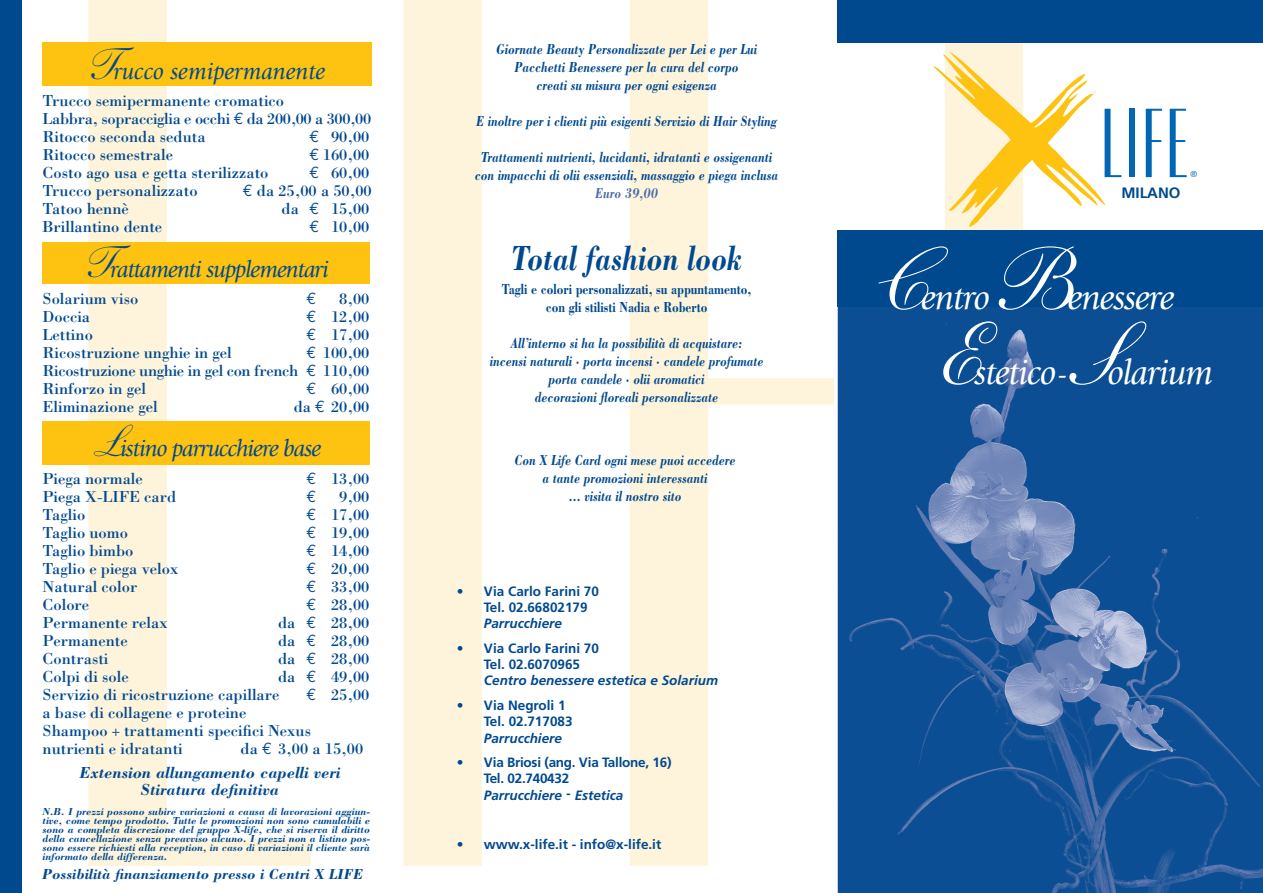
<style>
.page{position:relative;width:1263px;height:893px;background:#fff}
.page>*{position:absolute;margin:0;border:0;box-sizing:border-box;transform-origin:0 0}
.t1{font:90px "Shelley Andante Script";color:#fff}
.t2{font:italic 36px "Giovanni";letter-spacing:-.03em;color:#fff}
.t3{font:italic 700 36px "Bodoni";color:#01498e;scale:.8 1}
.t4{font:italic 24px "Giovanni";letter-spacing:-.04em;color:#01498e}
.t5{font:italic 24px "Giovanni";color:#01498e}
.t6{font:16.5px/18px "Bodoni";color:#01498e}
.t7{font:italic 700 16.5px/24px "Bodoni";color:#01498e}
.t8{font:16.5px "Euro Mono";color:#01498e}
.t9{font:italic 700 15px/18px "Bodoni";color:#01498e;text-align:center;scale:.8 1}
.t10{font:700 15px/18px "Bodoni";color:#01498e;text-align:center;scale:.8 1}
.t11{font:italic 700 15px "Bodoni";color:#01498e}
.t12{font:italic 700 15px "Bodoni";color:#4a6ca7;scale:.8 1}
.t13{font:700 15px "Frutiger";color:#01498e}
.t14{font:700 13.5px/16.2px "Frutiger";color:#01498e}
.t15{font:italic 700 13.5px "Frutiger";color:#01498e}
.t16{font:700 13.5px/16.2px "Frutiger";letter-spacing:-.02em;color:#01498e}
.t17{font:italic 700 10.5px/9px "Bodoni";color:#01498e;text-align:justify}
.t18{font:8.4px "Helvetica Neue";color:#0166b3}
.s1{font-family:"Shelley Andante Script";font-style:normal;font-size:45px}
.s2{font-family:"Euro Mono"}
.s3{font-weight:400;font-style:normal}
.s4{font-family:"Euro Mono";font-weight:400;font-style:normal}
.s5{font-size:30px}
</style>
<div class="page">
<img style="left:87px;top:0;width:1080px;height:866px">
<div style="left:838px;top:231px;width:425px;height:662px;background:#01498e"></div>
<img style="left:838px;top:309px;width:425px;height:584px">
<div style="left:0;top:0;width:21px;height:893px;background:#01498e"></div>
<div style="left:1128px;top:109px;width:6px;height:68px;background:#0166b3"></div>
<svg style="left:1146px;top:109px;width:16px;height:68px"></svg>
<svg style="left:1170px;top:109px;width:16px;height:68px"></svg>
<svg style="left:933px;top:43px;width:188px;height:184px"></svg>
<div style="left:43px;top:43px;width:329px;height:43px;background:#fec210"></div>
<div style="left:838px;top:0;width:425px;height:43px;background:#01498e"></div>
<div style="left:43px;top:243px;width:327px;height:41px;background:#fec210"></div>
<div style="left:43px;top:421px;width:327px;height:44px;background:#fec210"></div>
<h3 class="t5" style="left:91px;top:57px;width:236px"><span class="s1">T</span>rucco semipermanente</h3>
<p class="t9" style="left:496px;top:40px;width:328px">Giornate Beauty Personalizzate per Lei e per Lui<br>Pacchetti Benessere per la cura del corpo<br>creati su misura per ogni esigenza</p>
<p class="t9" style="left:476px;top:112px;width:377px">E inoltre per i clienti più esigenti Servizio di Hair Styling</p>
<p class="t9" style="left:475px;top:148px;width:381px">Trattamenti nutrienti, lucidanti, idratanti e ossigenanti con impacchi di olii essenziali, massaggio e piega inclusa</p>
<p class="t12" style="left:595px;top:184px;width:80px">Euro 39,00</p>
<p class="t6" style="left:43px;top:91px;width:330px">Trucco semipermanente cromatico<br>Labbra, sopracciglia e occhi <span class="s2">E</span> da 200,00 a 300,00<br>Ritocco seconda seduta</p>
<p class="t6" style="left:310px;top:127px;width:61px"><span class="s2">E</span> 90,00</p>
<p class="t6" style="left:43px;top:145px;width:132px">Ritocco semestrale</p>
<p class="t6" style="left:310px;top:145px;width:61px"><span class="s2">E</span> 160,00</p>
<p class="t6" style="left:43px;top:163px;width:227px">Costo ago usa e getta sterilizzato</p>
<p class="t6" style="left:310px;top:163px;width:61px"><span class="s2">E</span> 60,00</p>
<p class="t6" style="left:43px;top:181px;width:157px">Trucco personalizzato</p>
<p class="t6" style="left:243px;top:181px;width:130px"><span class="s2">E</span> da 25,00 a 50,00</p>
<p class="t6" style="left:43px;top:199px;width:88px">Tatoo hennè</p>
<p class="t6" style="left:281px;top:199px;width:90px">da <span class="s2">E</span> 15,00</p>
<p class="t6" style="left:43px;top:217px;width:121px">Brillantino dente</p>
<p class="t6" style="left:310px;top:217px;width:61px"><span class="s2">E</span> 10,00</p>
<h3 class="t4" style="left:88px;top:256px;width:242px"><span class="s1">T</span>rattamenti supplementari</h3>
<p class="t6" style="left:43px;top:289px;width:97px">Solarium viso</p>
<p class="t8" style="left:307px;top:289px;width:11px">E</p>
<p class="t6" style="left:339px;top:289px;width:32px">8,00</p>
<p class="t6" style="left:43px;top:307px;width:49px">Doccia</p>
<p class="t6" style="left:307px;top:307px;width:64px"><span class="s2">E</span> 12,00</p>
<p class="t6" style="left:43px;top:325px;width:52px">Lettino</p>
<p class="t6" style="left:307px;top:325px;width:64px"><span class="s2">E</span> 17,00</p>
<p class="t6" style="left:43px;top:343px;width:191px">Ricostruzione unghie in gel</p>
<p class="t6" style="left:43px;top:343px;width:328px;text-align:justify;text-indent:264px"><span class="s2">E</span> 100,00<br>Ricostruzione unghie in gel con french <span class="s2">E</span> 110,00<br>Rinforzo in gel</p>
<p class="t6" style="left:307px;top:379px;width:64px"><span class="s2">E</span> 60,00</p>
<p class="t6" style="left:43px;top:397px;width:117px">Eliminazione gel</p>
<p class="t6" style="left:294px;top:397px;width:77px">da <span class="s2">E</span> 20,00</p>
<h3 class="t4" style="left:96px;top:434px;width:227px"><span class="s1">L</span>istino parrucchiere base</h3>
<p class="t6" style="left:43px;top:469px;width:102px">Piega normale</p>
<p class="t6" style="left:307px;top:469px;width:64px"><span class="s2">E</span> 13,00</p>
<p class="t6" style="left:43px;top:487px;width:135px">Piega X-LIFE card</p>
<p class="t8" style="left:307px;top:487px;width:11px">E</p>
<p class="t6" style="left:339px;top:487px;width:32px">9,00</p>
<p class="t6" style="left:43px;top:505px;width:44px">Taglio</p>
<p class="t6" style="left:307px;top:505px;width:64px"><span class="s2">E</span> 17,00</p>
<p class="t6" style="left:43px;top:523px;width:87px">Taglio uomo</p>
<p class="t6" style="left:307px;top:523px;width:64px"><span class="s2">E</span> 19,00</p>
<p class="t6" style="left:43px;top:541px;width:92px">Taglio bimbo</p>
<p class="t6" style="left:307px;top:541px;width:64px"><span class="s2">E</span> 14,00</p>
<p class="t6" style="left:43px;top:559px;width:137px">Taglio e piega velox</p>
<p class="t6" style="left:307px;top:559px;width:64px"><span class="s2">E</span> 20,00</p>
<p class="t6" style="left:43px;top:577px;width:96px">Natural color</p>
<p class="t6" style="left:307px;top:577px;width:64px"><span class="s2">E</span> 33,00</p>
<p class="t6" style="left:43px;top:595px;width:48px">Colore</p>
<p class="t6" style="left:307px;top:595px;width:64px"><span class="s2">E</span> 28,00</p>
<p class="t6" style="left:43px;top:613px;width:127px">Permanente relax</p>
<p class="t6" style="left:278px;top:613px;width:93px">da <span class="s2">E</span> 28,00</p>
<p class="t6" style="left:43px;top:631px;width:87px">Permanente</p>
<p class="t6" style="left:278px;top:631px;width:93px">da <span class="s2">E</span> 28,00</p>
<p class="t6" style="left:43px;top:649px;width:68px">Contrasti</p>
<p class="t6" style="left:278px;top:649px;width:93px">da <span class="s2">E</span> 28,00</p>
<p class="t6" style="left:43px;top:667px;width:88px">Colpi di sole</p>
<p class="t6" style="left:43px;top:667px;width:328px;text-indent:236px">da <span class="s2">E</span> 49,00<br>Servizio di ricostruzione capillare</p>
<p class="t6" style="left:307px;top:685px;width:64px"><span class="s2">E</span> 25,00</p>
<p class="t6" style="left:43px;top:703px;width:270px">a base di collagene e proteine<br>Shampoo + trattamenti specifici Nexus nutrienti e idratanti</p>
<p class="t7" style="left:80px;top:736px;width:285px;text-indent:161px"><span class="s3">da</span> <span class="s4">E</span> <span class="s3">3,00 a 15,00<br></span>Extension allungamento capelli veri</p>
<p class="t7" style="left:141px;top:777px;width:139px">Stiratura definitiva</p>
<p class="t17" style="left:43px;top:807px;width:329px">N.B. I prezzi possono subire variazioni a causa di lavorazioni aggiun&shy;tive, come tempo prodotto. Tutte le promozioni non sono cumulabili e sono a completa discrezione del gruppo X-life, che si riserva il diritto della cancellazione senza preavviso alcuno. I prezzi non a listino pos&shy;sono essere richiesti alla reception, in caso di variazioni il cliente sarà informato della differenza.</p>
<p class="t11" style="left:42px;top:865px;width:322px">Possibilità finanziamento presso i Centri X LIFE</p>
<h2 class="t3" style="left:512px;top:236px;width:289px">Total fashion look</h2>
<p class="t10" style="left:502px;top:279px;width:313px">Tagli e colori personalizzati, su appuntamento, con gli stilisti Nadia e Roberto</p>
<p class="t9" style="left:490px;top:334px;width:344px">All’interno si ha la possibilità di acquistare:<br>incensi naturali · porta incensi · candele profumate porta candele · olii aromatici<br>decorazioni floreali personalizzate</p>
<p class="t9" style="left:515px;top:451px;width:278px">Con X Life Card ogni mese puoi accedere a tante promozioni interessanti<br>... visita il nostro sito</p>
<p class="t14" style="left:484px;top:583px;width:116px;text-indent:-27px">• Via Carlo Farini 70<br>Tel. 02.66802179</p>
<p class="t15" style="left:484px;top:616px;width:80px">Parrucchiere</p>
<p class="t14" style="left:484px;top:640px;width:116px;text-indent:-27px">• Via Carlo Farini 70<br>Tel. 02.6070965</p>
<p class="t15" style="left:484px;top:673px;width:236px">Centro benessere estetica e Solarium</p>
<p class="t14" style="left:484px;top:697px;width:90px;text-indent:-27px">• Via Negroli 1<br>Tel. 02.717083</p>
<p class="t15" style="left:484px;top:730px;width:80px">Parrucchiere</p>
<p class="t16" style="left:484px;top:754px;width:189px;text-indent:-27px">• Via Briosi (ang. Via Tallone, 16)<br>Tel. 02.740432</p>
<p class="t15" style="left:484px;top:787px;width:141px">Parrucchiere - Estetica</p>
<p class="t14" style="left:457px;top:836px;width:206px">• www.x-life.it - info@x-life.it</p>
<p class="t13" style="left:1121px;top:184px;width:61px">MILANO</p>
<p class="t18" style="left:1190px;top:169px;width:8px">®</p>
<h1 class="t1" style="left:880px;top:228px;width:52px">C</h1>
<h2 class="t2" style="left:921px;top:278px;width:70px">entro</h2>
<h1 class="t1" style="left:997px;top:228px;width:82px">B</h1>
<h2 class="t2" style="left:1068px;top:278px;width:108px">enessere</h2>
<h1 class="t1" style="left:933px;top:303px;width:52px">E</h1>
<h1 class="t1" style="left:1071px;top:303px;width:52px">S</h1>
<h2 class="t2" style="left:1108px;top:353px;width:107px">olarium</h2>
<h2 class="t2" style="left:974px;top:353px;width:94px">stetico<span class="s5">-</span></h2>
</div>
